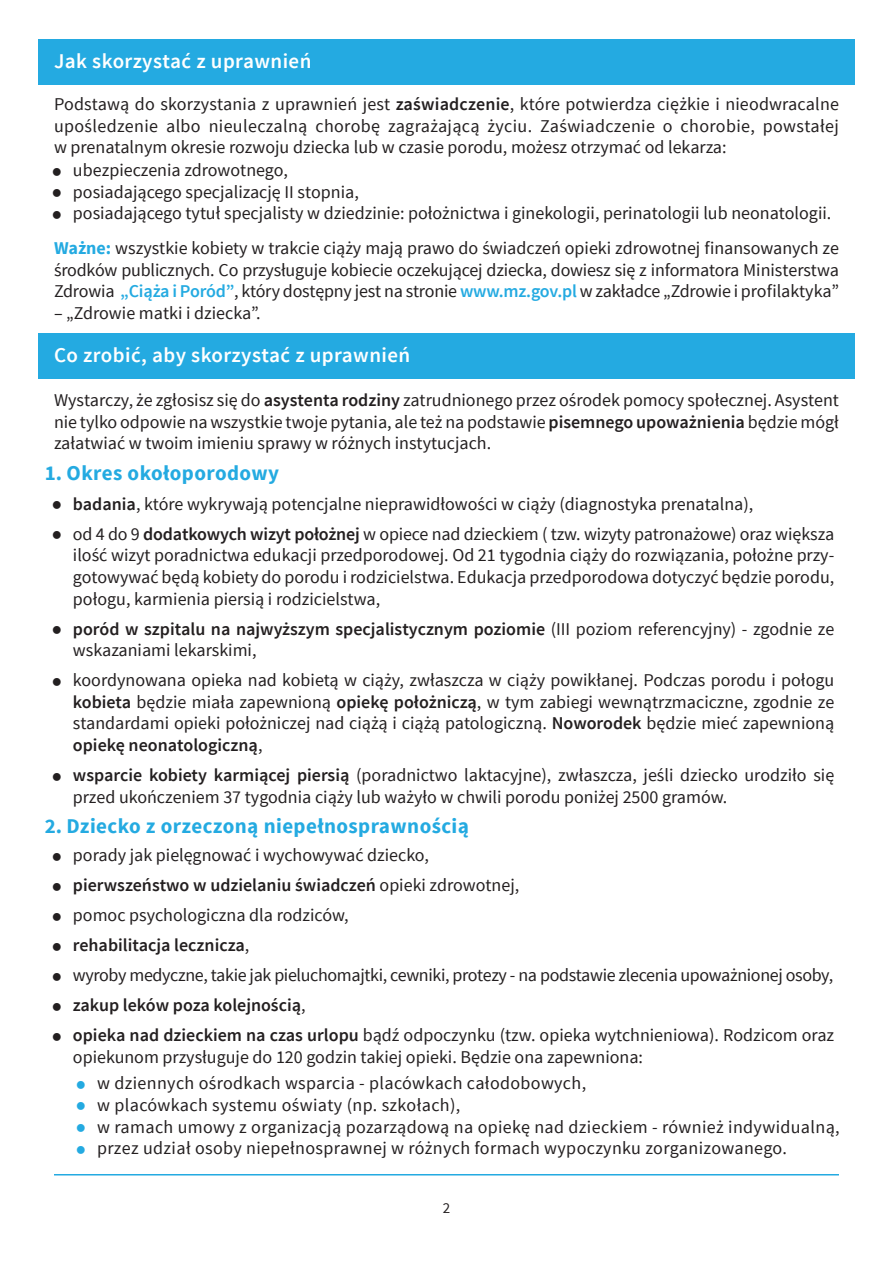
<style>
.page{position:relative;width:893px;height:1263px;background:#fff}
.page>*{position:absolute;margin:0;border:0;box-sizing:border-box;transform-origin:0 0}
.t1{font:700 21px "Source Sans Pro";letter-spacing:.02em;color:#24aae1}
.t2{font:600 21px "Source Sans Pro";letter-spacing:.02em;color:#fff}
.t3{font:18px/21.6px "Source Sans Pro";color:#231f20;text-align:justify}
.t4{font:18px/21.6px "Source Sans Pro";letter-spacing:.02em;color:#231f20}
.t5{font:18px/30px "Garamond";color:#231f20;text-align:justify}
.t6{font:18px/21.6px "Garamond";color:#24aae1;text-align:justify}
.t7{font:15px "Source Sans Pro";color:#231f20}
.s1{font-weight:600}
.s2{font-weight:700;color:#24aae1}
.s3{font-weight:600;color:#24aae1}
</style>
<div class="page">
<hr style="left:54px;top:1174px;width:785px;height:1px;background:#24aae1">
<div style="left:38px;top:39px;width:817px;height:45px;background:#24aae1"></div>
<div style="left:38px;top:333px;width:817px;height:46px;background:#24aae1"></div>
<p class="t2" style="left:54px;top:48px;width:259px">Jak skorzystać z uprawnień</p>
<p class="t3" style="left:54px;top:94px;width:786px">Podstawą do skorzystania z uprawnień jest <span class="s1">zaświadczenie</span>, które potwierdza ciężkie i nieodwracalne upośledzenie albo nieuleczalną chorobę zagrażającą życiu. Zaświadczenie o chorobie, powstałej w prenatalnym okresie rozwoju dziecka lub w czasie porodu, możesz otrzymać od lekarza:</p>
<p class="t5" style="left:51px;top:160px;width:12px;line-height:21.6px">● ● ●</p>
<p class="t3" style="left:73px;top:160px;width:760px;text-align:left">ubezpieczenia zdrowotnego,<br>posiadającego specjalizację II stopnia,<br>posiadającego tytuł specjalisty w dziedzinie: położnictwa i ginekologii, perinatologii lub neonatologii.</p>
<p class="t3" style="left:54px;top:237px;width:786px"><span class="s2">Ważne:</span> wszystkie kobiety w trakcie ciąży mają prawo do świadczeń opieki zdrowotnej finansowanych ze środków publicznych. Co przysługuje kobiecie oczekującej dziecka, dowiesz się z informatora Ministerstwa Zdrowia <span class="s3">„Ciąża i Poród”</span>, który dostępny jest na stronie <span class="s3">www.mz.gov.pl</span> w zakładce „Zdrowie i profilaktyka”</p>
<p class="t3" style="left:54px;top:302px;width:208px">– „Zdrowie matki i dziecka”.</p>
<p class="t2" style="left:54px;top:342px;width:358px">Co zrobić, aby skorzystać z uprawnień</p>
<p class="t3" style="left:54px;top:389px;width:786px">Wystarczy, że zgłosisz się do <span class="s1">asystenta rodziny</span> zatrudnionego przez ośrodek pomocy społecznej. Asystent nie tylko odpowie na wszystkie twoje pytania, ale też na podstawie <span class="s1">pisemnego upoważnienia</span> będzie mógł załatwiać w twoim imieniu sprawy w różnych instytucjach.</p>
<p class="t1" style="left:45px;top:460px;width:236px">1. Okres okołoporodowy</p>
<p class="t5" style="left:51px;top:489px;width:12px">● ●</p>
<p class="t5" style="left:51px;top:614px;width:12px">●</p>
<p class="t5" style="left:51px;top:665px;width:12px">●</p>
<p class="t5" style="left:51px;top:760px;width:12px">●</p>
<p class="t3" style="left:73px;top:489px;width:763px;line-height:30px"><span class="s1">badania</span>, które wykrywają potencjalne nieprawidłowości w ciąży (diagnostyka prenatalna),<br>od 4 do 9 <span class="s1">dodatkowych wizyt położnej</span> w opiece nad dzieckiem ( tzw. wizyty patronażowe) oraz większa</p>
<p class="t3" style="left:73px;top:545px;width:763px">ilość wizyt poradnictwa edukacji przedporodowej. Od 21 tygodnia ciąży do rozwiązania, położne przy&shy;gotowywać będą kobiety do porodu i rodzicielstwa. Edukacja przedporodowa dotyczyć będzie porodu, połogu, karmienia piersią i rodzicielstwa,</p>
<p class="t3" style="left:73px;top:618px;width:763px"><span class="s1">poród w szpitalu na najwyższym specjalistycznym poziomie</span> (III poziom referencyjny) - zgodnie ze wskazaniami lekarskimi,</p>
<p class="t3" style="left:73px;top:670px;width:763px">koordynowana opieka nad kobietą w ciąży, zwłaszcza w ciąży powikłanej. Podczas porodu i połogu <span class="s1">kobieta</span> będzie miała zapewnioną <span class="s1">opiekę położniczą</span>, w tym zabiegi wewnątrzmaciczne, zgodnie ze standardami opieki położniczej nad ciążą i ciążą patologiczną. <span class="s1">Noworodek</span> będzie mieć zapewnioną <span class="s1">opiekę neonatologiczną</span>,</p>
<p class="t3" style="left:73px;top:765px;width:763px"><span class="s1">wsparcie kobiety karmiącej piersią</span> (poradnictwo laktacyjne), zwłaszcza, jeśli dziecko urodziło się przed ukończeniem 37 tygodnia ciąży lub ważyło w chwili porodu poniżej 2500 gramów.</p>
<p class="t1" style="left:45px;top:812px;width:426px">2. Dziecko z orzeczoną niepełnosprawnością</p>
<p class="t5" style="left:51px;top:840px;width:12px">● ● ● ● ● ● ●</p>
<p class="t3" style="left:73px;top:841px;width:763px;line-height:30px;text-align:left">porady jak pielęgnować i wychowywać dziecko,<br><span class="s1">pierwszeństwo w udzielaniu świadczeń</span> opieki zdrowotnej,<br>pomoc psychologiczna dla rodziców,<br><span class="s1">rehabilitacja lecznicza</span>,<br>wyroby medyczne, takie jak pieluchomajtki, cewniki, protezy - na podstawie zlecenia upoważnionej osoby, <span class="s1">zakup leków poza kolejnością</span>,<br><span class="s1">opieka nad dzieckiem na czas urlopu</span> bądź odpoczynku (tzw. opieka wytchnieniowa). Rodzicom oraz</p>
<p class="t3" style="left:73px;top:1046px;width:572px">opiekunom przysługuje do 120 godzin takiej opieki. Będzie ona zapewniona:</p>
<p class="t6" style="left:76px;top:1073px;width:12px">● ● ● ●</p>
<p class="t4" style="left:97px;top:1073px;width:744px">w dziennych ośrodkach wsparcia - placówkach całodobowych,<br>w placówkach systemu oświaty (np. szkołach),<br>w ramach umowy z organizacją pozarządową na opiekę nad dzieckiem - również indywidualną, przez udział osoby niepełnosprawnej w różnych formach wypoczynku zorganizowanego.</p>
<p class="t7" style="left:443px;top:1198px;width:9px">2</p>
</div>
